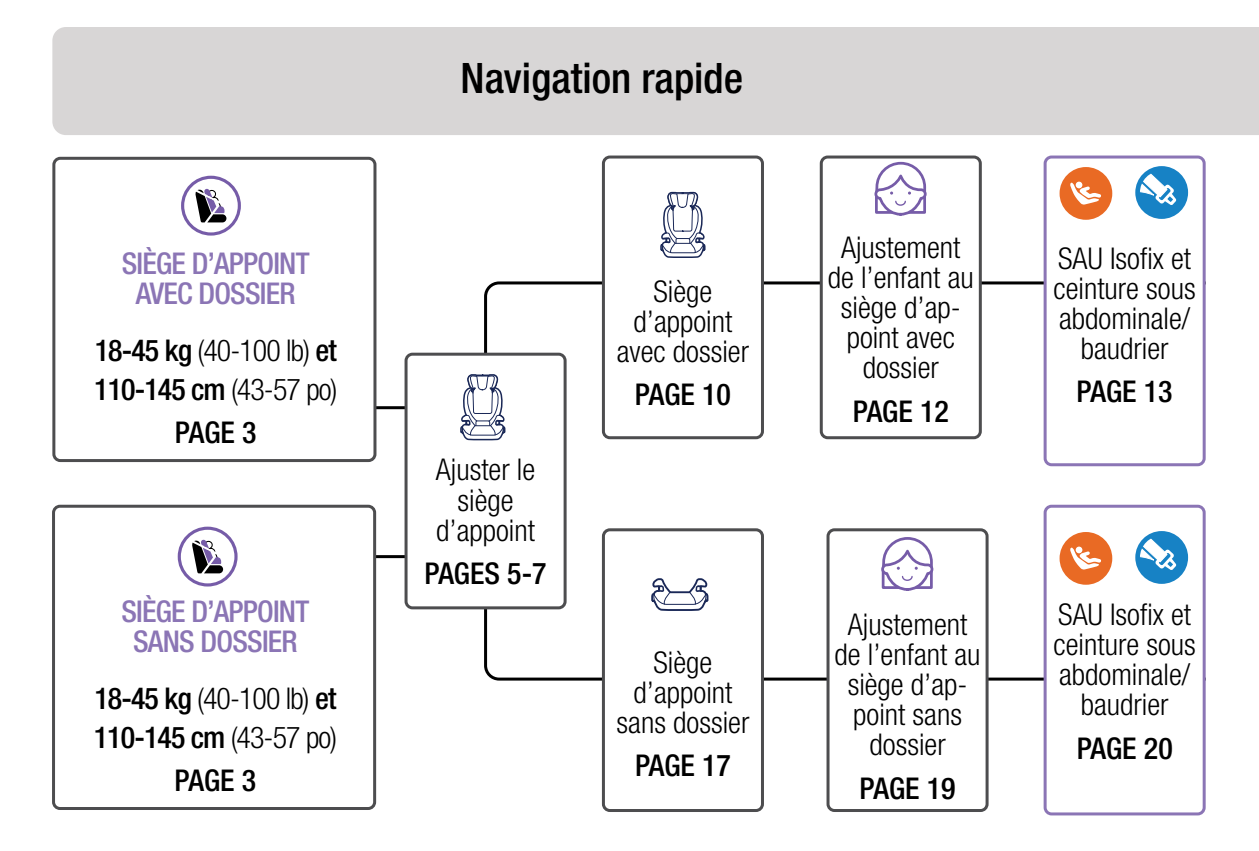
<style>
.page{position:relative;width:1259px;height:851px;background:#fff}
.page>*{position:absolute;margin:0;border:0;box-sizing:border-box;transform-origin:0 0}
.t1{font:500 condensed 42px "Helvetica Neue LT Std";color:#000}
.t2{font:300 condensed 30px/30px "Helvetica Neue LT Std";color:#000;text-align:center}
.t3{font:500 condensed 30px "Helvetica Neue LT Std";color:#000}
.t4{font:500 condensed 30px/30px "Helvetica Neue LT Std";letter-spacing:-.025em;color:#8b75b5;text-align:center}
.s1{font-weight:500}
</style>
<div class="page">
<hr style="left:347px;top:555px;width:81px;height:3px;background:#000">
<hr style="left:343px;top:406px;width:81px;height:3px;background:#000">
<svg style="left:484px;top:280px;width:722px;height:99px"></svg>
<svg style="left:482px;top:582px;width:724px;height:100px"></svg>
<div style="left:52px;top:27px;width:1207px;height:108px;background:#d8d6d6"></div>
<div style="left:54px;top:158px;width:321px;height:302px;background:#fff;border-radius:6px"></div>
<div style="left:52px;top:157px;width:324px;height:305px;border:3px solid #4d4d4f;border-radius:6px"></div>
<div style="left:603px;top:157px;width:159px;height:280px;background:#fff;border-radius:6px"></div>
<div style="left:602px;top:155px;width:162px;height:284px;border:3px solid #4d4d4f;border-radius:6px"></div>
<div style="left:821px;top:157px;width:159px;height:280px;background:#fff;border-radius:6px"></div>
<div style="left:820px;top:155px;width:162px;height:284px;border:3px solid #4d4d4f;border-radius:6px"></div>
<div style="left:1045px;top:157px;width:159px;height:307px;background:#fff;border-radius:6px"></div>
<div style="left:1043px;top:155px;width:162px;height:311px;border:3px solid #8b75b5;border-radius:6px"></div>
<div style="left:603px;top:529px;width:159px;height:281px;background:#fff;border-radius:6px"></div>
<div style="left:602px;top:528px;width:162px;height:283px;border:3px solid #4d4d4f;border-radius:6px"></div>
<div style="left:828px;top:529px;width:159px;height:281px;background:#fff;border-radius:6px"></div>
<div style="left:826px;top:528px;width:162px;height:283px;border:3px solid #4d4d4f;border-radius:6px"></div>
<div style="left:1045px;top:506px;width:159px;height:307px;background:#fff;border-radius:6px"></div>
<div style="left:1043px;top:504px;width:162px;height:311px;border:3px solid #8b75b5;border-radius:6px"></div>
<svg style="left:660px;top:191px;width:46px;height:67px"></svg>
<svg style="left:651px;top:578px;width:58px;height:33px"></svg>
<div style="left:1062px;top:170px;width:47px;height:47px;background:#e96a24;border-radius:50%"></div>
<div style="left:1059px;top:167px;width:53px;height:53px;border:5px solid #e96a24;border-radius:50%"></div>
<svg style="left:1070px;top:181px;width:31px;height:24px"></svg>
<div style="left:1075px;top:182px;width:7px;height:6px;background:#fff;border-radius:50%"></div>
<svg style="left:874px;top:161px;width:53px;height:55px"></svg>
<div style="left:181px;top:176px;width:60px;height:59px;border:3px solid #765ca8;border-radius:50%"></div>
<svg style="left:195px;top:188px;width:31px;height:34px"></svg>
<div style="left:406px;top:354px;width:159px;height:253px;background:#fff;border-radius:6px"></div>
<div style="left:404px;top:352px;width:162px;height:257px;border:3px solid #4d4d4f;border-radius:6px"></div>
<svg style="left:460px;top:374px;width:46px;height:67px"></svg>
<div style="left:52px;top:504px;width:324px;height:305px;border:3px solid #4d4d4f;border-radius:6px"></div>
<div style="left:178px;top:526px;width:60px;height:60px;border:3px solid #765ca8;border-radius:50%"></div>
<svg style="left:192px;top:539px;width:31px;height:34px"></svg>
<svg style="left:881px;top:537px;width:53px;height:54px"></svg>
<div style="left:1137px;top:168px;width:48px;height:48px;background:#1782c5;border-radius:50%"></div>
<svg style="left:1139px;top:172px;width:39px;height:36px"></svg>
<div style="left:1135px;top:166px;width:53px;height:53px;border:5px solid #1782c5;border-radius:50%"></div>
<div style="left:1062px;top:534px;width:47px;height:48px;background:#e96a24;border-radius:50%"></div>
<div style="left:1059px;top:532px;width:53px;height:52px;border:5px solid #e96a24;border-radius:50%"></div>
<svg style="left:1070px;top:546px;width:31px;height:23px"></svg>
<svg style="left:1075px;top:546px;width:7px;height:7px"></svg>
<div style="left:1137px;top:533px;width:48px;height:48px;background:#1782c5;border-radius:50%"></div>
<svg style="left:1137px;top:537px;width:41px;height:35px"></svg>
<div style="left:1135px;top:531px;width:53px;height:52px;border:5px solid #1782c5;border-radius:50%"></div>
<p class="t4" style="left:122px;top:248px;width:189px">SIÈGE D’APPOINT<br>AVEC DOSSIER</p>
<p class="t2" style="left:94px;top:331px;width:245px;line-height:38.7px;text-align:left"><span class="s1">18-45 kg</span> (40-100 lb) <span class="s1">et<br>110-145 cm</span> (43-57 po)</p>
<p class="t3" style="left:175px;top:414px;width:83px">PAGE 3</p>
<p class="t4" style="left:121px;top:595px;width:189px">SIÈGE D’APPOINT<br>SANS DOSSIER</p>
<p class="t2" style="left:94px;top:678px;width:245px;line-height:38.7px;text-align:left"><span class="s1">18-45 kg</span> (40-100 lb) <span class="s1">et<br>110-145 cm</span> (43-57 po)</p>
<p class="t3" style="left:175px;top:762px;width:83px">PAGE 3</p>
<h1 class="t1" style="left:460px;top:53px;width:284px">Navigation rapide</h1>
<p class="t2" style="left:436px;top:454px;width:101px">Ajuster le siège d’appoint</p>
<p class="t3" style="left:424px;top:555px;width:124px">PAGES 5-7</p>
<p class="t2" style="left:617px;top:276px;width:134px">Siège d’appoint avec dossier</p>
<p class="t3" style="left:635px;top:376px;width:97px">PAGE 10</p>
<p class="t2" style="left:616px;top:646px;width:134px">Siège d’appoint sans dossier</p>
<p class="t3" style="left:635px;top:747px;width:97px">PAGE 17</p>
<p class="t2" style="left:828px;top:232px;width:147px">Ajustement de l’enfant au siège d’ap&shy;point avec dossier</p>
<p class="t3" style="left:853px;top:393px;width:97px">PAGE 12</p>
<p class="t2" style="left:834px;top:609px;width:147px">Ajustement de l’enfant au siège d’ap&shy;point sans dossier</p>
<p class="t3" style="left:859px;top:770px;width:97px">PAGE 19</p>
<p class="t2" style="left:1053px;top:243px;width:144px">SAU Isofix et ceinture sous abdominale/ baudrier</p>
<p class="t3" style="left:1076px;top:373px;width:97px">PAGE 13</p>
<p class="t2" style="left:1053px;top:599px;width:144px">SAU Isofix et ceinture sous abdominale/ baudrier</p>
<p class="t3" style="left:1076px;top:729px;width:97px">PAGE 20</p>
</div>
